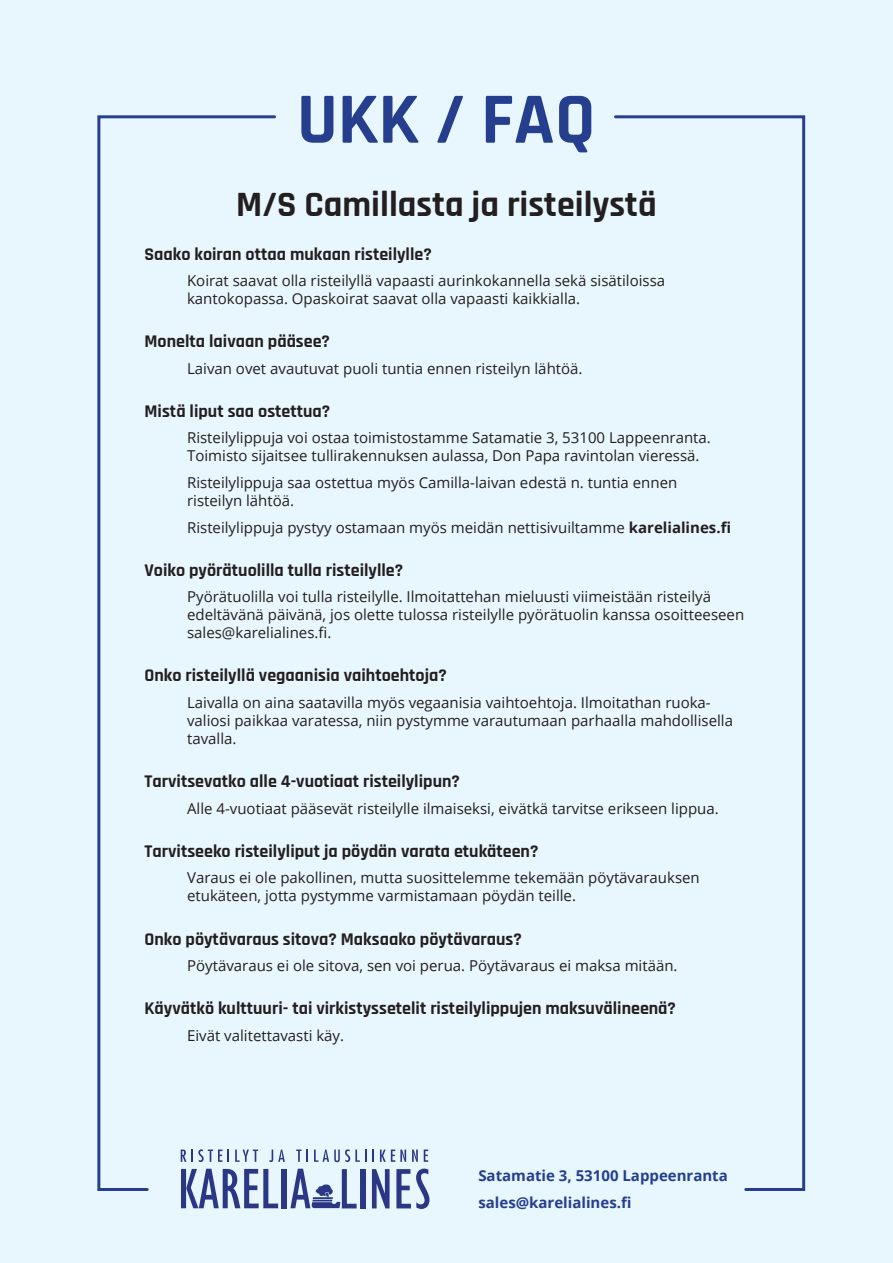
<style>
.page{position:relative;width:893px;height:1263px;background:#e8f6fd}
.page>*{position:absolute;margin:0;border:0;box-sizing:border-box;transform-origin:0 0}
.t1{font:700 72.9px "Rajdhani";color:#253f8e}
.t2{font:700 36px "Rajdhani";color:#231f20}
.t3{font:700 18px "Rajdhani";color:#231f20}
.t4{font:15px/18px "Open Sans";color:#231f20}
.t5{font:700 15px/26.5px "Open Sans";color:#253f8e}
.s1{font-weight:700}
</style>
<div class="page">
<div style="left:360px;top:1169px;width:5px;height:39px;background:#2b3784"></div>
<svg style="left:372px;top:1169px;width:18px;height:39px"></svg>
<svg style="left:396px;top:1168px;width:33px;height:41px"></svg>
<svg style="left:181px;top:1192px;width:97px;height:16px"></svg>
<div style="left:282px;top:1169px;width:5px;height:39px;background:#2b3784"></div>
<svg style="left:278px;top:1149px;width:7px;height:13px"></svg>
<svg style="left:296px;top:1149px;width:12px;height:13px"></svg>
<svg style="left:314px;top:1149px;width:52px;height:13px"></svg>
<svg style="left:372px;top:1149px;width:2px;height:13px"></svg>
<svg style="left:380px;top:1149px;width:26px;height:13px"></svg>
<svg style="left:412px;top:1149px;width:6px;height:13px"></svg>
<svg style="left:424px;top:1149px;width:4px;height:13px"></svg>
<svg style="left:290px;top:1169px;width:67px;height:39px"></svg>
<svg style="left:97px;top:115px;width:179px;height:1077px"></svg>
<svg style="left:614px;top:115px;width:192px;height:1076px"></svg>
<h1 class="t1" style="left:297px;top:75px;width:300px">UKK / FAQ</h1>
<h2 class="t2" style="left:236px;top:183px;width:422px">M/S Camillasta ja risteilystä</h2>
<p class="t3" style="left:145px;top:243px;width:289px">Saako koiran ottaa mukaan risteilylle?</p>
<p class="t4" style="left:187px;top:271px;width:480px">Koirat saavat olla risteilyllä vapaasti aurinkokannella sekä sisätiloissa kantokopassa. Opaskoirat saavat olla vapaasti kaikkialla.</p>
<p class="t3" style="left:145px;top:330px;width:187px">Monelta laivaan pääsee?</p>
<p class="t4" style="left:187px;top:359px;width:397px">Laivan ovet avautuvat puoli tuntia ennen risteilyn lähtöä.</p>
<p class="t3" style="left:145px;top:400px;width:187px">Mistä liput saa ostettua?</p>
<p class="t4" style="left:187px;top:429px;width:525px">Risteilylippuja voi ostaa toimistostamme Satamatie 3, 53100 Lappeenranta.<br>Toimisto sijaitsee tullirakennuksen aulassa, Don Papa ravintolan vieressä.</p>
<p class="t4" style="left:187px;top:473px;width:492px">Risteilylippuja saa ostettua myös Camilla-laivan edestä n. tuntia ennen risteilyn lähtöä.</p>
<p class="t4" style="left:187px;top:518px;width:545px">Risteilylippuja pystyy ostamaan myös meidän nettisivuiltamme <span class="s1">karelialines.fi</span></p>
<p class="t3" style="left:145px;top:559px;width:260px">Voiko pyörätuolilla tulla risteilylle?</p>
<p class="t4" style="left:187px;top:587px;width:559px">Pyörätuolilla voi tulla risteilylle. Ilmoitattehan mieluusti viimeistään risteilyä edeltävänä päivänä, jos olette tulossa risteilylle pyörätuolin kanssa osoitteeseen sales@karelialines.fi.</p>
<p class="t3" style="left:145px;top:665px;width:304px">Onko risteilyllä vegaanisia vaihtoehtoja?</p>
<p class="t4" style="left:187px;top:693px;width:547px">Laivalla on aina saatavilla myös vegaanisia vaihtoehtoja. Ilmoitathan ruoka&shy;valiosi paikkaa varatessa, niin pystymme varautumaan parhaalla mahdollisella tavalla.</p>
<p class="t3" style="left:145px;top:770px;width:317px">Tarvitsevatko alle 4-vuotiaat risteilylipun?</p>
<p class="t4" style="left:187px;top:799px;width:533px">Alle 4-vuotiaat pääsevät risteilylle ilmaiseksi, eivätkä tarvitse erikseen lippua.</p>
<p class="t3" style="left:145px;top:840px;width:395px">Tarvitseeko risteilyliput ja pöydän varata etukäteen?</p>
<p class="t4" style="left:187px;top:868px;width:514px">Varaus ei ole pakollinen, mutta suosittelemme tekemään pöytävarauksen etukäteen, jotta pystymme varmistamaan pöydän teille.</p>
<p class="t3" style="left:145px;top:928px;width:379px">Onko pöytävaraus sitova? Maksaako pöytävaraus?</p>
<p class="t4" style="left:187px;top:956px;width:492px">Pöytävaraus ei ole sitova, sen voi perua. Pöytävaraus ei maksa mitään.</p>
<p class="t3" style="left:145px;top:997px;width:533px">Käyvätkö kulttuuri- tai virkistyssetelit risteilylippujen maksuvälineenä?</p>
<p class="t4" style="left:187px;top:1026px;width:159px">Eivät valitettavasti käy.</p>
<p class="t5" style="left:478px;top:1162px;width:251px">Satamatie 3, 53100 Lappeenranta sales@karelialines.fi</p>
</div>
